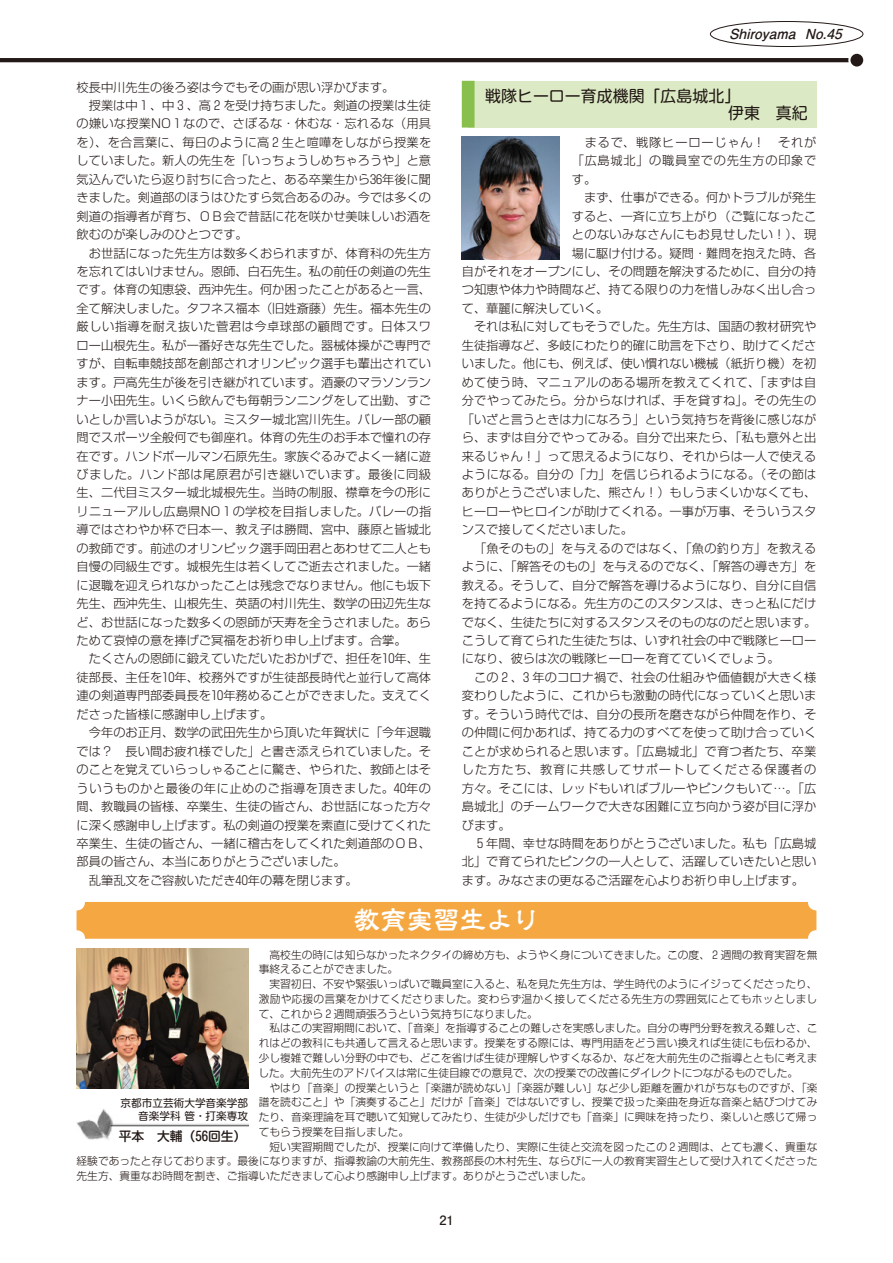
<style>
.page{position:relative;width:893px;height:1263px;background:#fff}
.page>*{position:absolute;margin:0;border:0;box-sizing:border-box;transform-origin:0 0}
.t1{font:500 26.55px "Reisho 101 Std";color:#fff}
.t2{font:15.9px/17px "Shin M Go Pr 6";color:#231916}
.t3{font:italic 700 13.8px "Futo Go B101 Pr 5";color:#231916}
.t4{font:500 12.75px "Shin M Go Pr 6";color:#231916}
.t5{font:700 12.75px "Futo Go B101 Pr 5";color:#231916}
.t6{font:300 12.15px/18.5px "Shin Go Pr 6";color:#231916}
.t7{font:300 12.15px "Shin Go Pr 6";letter-spacing:.02em;color:#231916}
.t8{font:300 12.15px "Shin Go Pr 6";letter-spacing:.08em;color:#231916}
.t9{font:300 12.15px "Shin Go Pr 6";letter-spacing:.03em;color:#231916}
.t10{font:300 12.15px "Shin Go Pr 6";letter-spacing:.065em;color:#231916}
.t11{font:300 12.15px "Shin Go Pr 6";letter-spacing:.055em;color:#231916}
.t12{font:300 10.8px "Shin Go Pr 6";color:#231916}
.t13{font:300 10.8px "Shin Go Pr 6";letter-spacing:.02em;color:#231916}
.t14{font:10.65px/12.8px "Shin M Go Pr 6";color:#231916;text-align:right}
</style>
<div class="page">
<hr style="left:0;top:58px;width:859px;height:4px;background:#231916">
<div style="left:849px;top:53px;width:15px;height:15px;background:#231916;border-radius:50%"></div>
<div style="left:848px;top:52px;width:17px;height:17px;border:2px solid #fff;border-radius:50%"></div>
<div style="left:710px;top:21px;width:153px;height:26px;border:1px solid #231916;border-radius:50%"></div>
<img style="left:77px;top:948px;width:171px;height:141px">
<div style="left:77px;top:902px;width:739px;height:37px;background:#f5a842;border-radius:9px"></div>
<div style="left:468px;top:81px;width:348px;height:47px;background:#dbeac4"></div>
<div style="left:462px;top:81px;width:13px;height:47px;background:#89bf4c"></div>
<img style="left:462px;top:136px;width:98px;height:123px">
<img style="left:77px;top:1109px;width:171px;height:31px">
<p class="t3" style="left:729px;top:23px;width:119px">Shiroyama No.45</p>
<p class="t6" style="left:77px;top:77px;width:356px">校長中川先生の後ろ姿は今でもその画が思い浮かびます。<br>　授業は中１、中３、高２を受け持ちました。剣道の授業は生徒の嫌いな授業NO １なので、さぼるな・休むな・忘れるな（用具を）、を合言葉に、毎日のように高２生と喧嘩をしながら授業をしていました。新人の先生を「いっちょうしめちゃろうや」と意気込んでいたら返り討ちに合ったと、ある卒業生から36年後に聞きました。剣道部のほうはひたすら気合あるのみ。今では多くの剣道の指導者が育ち、ＯＢ会で昔話に花を咲かせ美味しいお酒を飲むのが楽しみのひとつです。<br>　お世話になった先生方は数多くおられますが、体育科の先生方を忘れてはいけません。恩師、白石先生。私の前任の剣道の先生です。体育の知恵袋、西沖先生。何か困ったことがあると一言、全て解決しました。タフネス福本（旧姓斎藤）先生。福本先生の厳しい指導を耐え抜いた菅君は今卓球部の顧問です。日体スワロー山根先生。私が一番好きな先生でした。器械体操がご専門ですが、自転車競技部を創部されオリンピック選手も輩出されています。戸高先生が後を引き継がれています。酒豪のマラソンランナー小田先生。いくら飲んでも毎朝ランニングをして出勤、すごいとしか言いようがない。ミスター城北宮川先生。バレー部の顧問でスポーツ全般何でも御座れ。体育の先生のお手本で憧れの存在です。ハンドボールマン石原先生。家族ぐるみでよく一緒に遊びました。ハンド部は尾原君が引き継いでいます。最後に同級生、二代目ミスター城北城根先生。当時の制服、襟章を今の形にリニューアルし広島県NO １の学校を目指しました。バレーの指導ではさわやか杯で日本一、教え子は勝間、宮中、藤原と皆城北の教師です。前述のオリンピック選手岡田君とあわせて二人とも自慢の同級生です。城根先生は若くしてご逝去されました。一緒に退職を迎えられなかったことは残念でなりません。他にも坂下先生、西沖先生、山根先生、英語の村川先生、数学の田辺先生など、お世話になった数多くの恩師が天寿を全うされました。あらためて哀悼の意を捧げご冥福をお祈り申し上げます。合掌。<br>　たくさんの恩師に鍛えていただいたおかげで、担任を1 0年、生徒部長、主任を1 0年、校務外ですが生徒部長時代と並行して高体連の剣道専門部委員長を1 0年務めることができました。支えてくださった皆様に感謝申し上げます。<br>　今年のお正月、数学の武田先生から頂いた年賀状に「今年退職では？　長い間お疲れ様でした」と書き添えられていました。そのことを覚えていらっしゃることに驚き、やられた、教師とはそういうものかと最後の年に止めのご指導を頂きました。40年の間、教職員の皆様、卒業生、生徒の皆さん、お世話になった方々に深く感謝申し上げます。私の剣道の授業を素直に受けてくれた卒業生、生徒の皆さん、一緒に稽古をしてくれた剣道部のＯＢ、部員の皆さん、本当にありがとうございました。<br>　乱筆乱文をご容赦いただき40年の幕を閉じます。</p>
<h2 class="t2" style="left:728px;top:86px;width:81px;text-indent:-243px">戦隊ヒーロー育成機関「広島城北」<br>伊東　真紀</h2>
<p class="t10" style="left:572px;top:132px;width:246px">　まるで、戦隊ヒーローじゃん！　それが</p>
<p class="t11" style="left:572px;top:151px;width:246px">「広島城北」の職員室での先生方の印象で</p>
<p class="t6" style="left:572px;top:169px;width:26px">す。</p>
<p class="t6" style="left:572px;top:187px;width:246px">　まず、仕事ができる。何かトラブルが発生</p>
<p class="t6" style="left:572px;top:206px;width:246px">すると、一斉に立ち上がり（ご覧になったこ</p>
<p class="t9" style="left:572px;top:225px;width:246px">とのないみなさんにもお見せしたい！）、現</p>
<p class="t6" style="left:572px;top:243px;width:246px">場に駆け付ける。疑問・難問を抱えた時、各</p>
<p class="t6" style="left:462px;top:261px;width:356px">自がそれをオープンにし、その問題を解決するために、自分の持</p>
<p class="t6" style="left:462px;top:280px;width:356px">つ知恵や体力や時間など、持てる限りの力を惜しみなく出し合っ</p>
<p class="t6" style="left:462px;top:298px;width:148px">て、華麗に解決していく。</p>
<p class="t6" style="left:462px;top:316px;width:356px">　それは私に対してもそうでした。先生方は、国語の教材研究や</p>
<p class="t6" style="left:462px;top:335px;width:356px">生徒指導など、多岐にわたり的確に助言を下さり、助けてくださ</p>
<p class="t6" style="left:462px;top:353px;width:356px">いました。他にも、例えば、使い慣れない機械（紙折り機）を初</p>
<p class="t7" style="left:462px;top:372px;width:356px">めて使う時、マニュアルのある場所を教えてくれて、「まずは自</p>
<p class="t7" style="left:462px;top:391px;width:356px">分でやってみたら。分からなければ、手を貸すね」。その先生の</p>
<p class="t6" style="left:462px;top:409px;width:356px">「いざと言うときは力になろう」という気持ちを背後に感じなが</p>
<p class="t7" style="left:462px;top:427px;width:356px">ら、まずは自分でやってみる。自分で出来たら、「私も意外と出</p>
<p class="t6" style="left:462px;top:446px;width:356px">来るじゃん！」って思えるようになり、それからは一人で使える</p>
<p class="t7" style="left:462px;top:464px;width:356px">ようになる。自分の「力」を信じられるようになる。（その節は</p>
<p class="t6" style="left:462px;top:482px;width:356px">ありがとうございました、熊さん！）もしうまくいかなくても、</p>
<p class="t6" style="left:462px;top:501px;width:356px">ヒーローやヒロインが助けてくれる。一事が万事、そういうスタ</p>
<p class="t6" style="left:462px;top:519px;width:173px">ンスで接してくださいました。</p>
<p class="t7" style="left:462px;top:538px;width:356px">　「魚そのもの」を与えるのではなく、「魚の釣り方」を教える</p>
<p class="t6" style="left:462px;top:556px;width:356px">ように、「解答そのもの」を与えるのでなく、「解答の導き方」を</p>
<p class="t6" style="left:462px;top:575px;width:356px">教える。そうして、自分で解答を導けるようになり、自分に自信</p>
<p class="t6" style="left:462px;top:593px;width:356px">を持てるようになる。先生方のこのスタンスは、きっと私にだけ</p>
<p class="t6" style="left:462px;top:612px;width:356px">でなく、生徒たちに対するスタンスそのものなのだと思います。</p>
<p class="t6" style="left:462px;top:630px;width:356px">こうして育てられた生徒たちは、いずれ社会の中で戦隊ヒーロー</p>
<p class="t6" style="left:462px;top:648px;width:319px">になり、彼らは次の戦隊ヒーローを育てていくでしょう。</p>
<p class="t6" style="left:462px;top:667px;width:356px">　この２、３年のコロナ禍で、社会の仕組みや価値観が大きく様</p>
<p class="t6" style="left:462px;top:685px;width:356px">変わりしたように、これからも激動の時代になっていくと思いま</p>
<p class="t6" style="left:462px;top:704px;width:356px">す。そういう時代では、自分の長所を磨きながら仲間を作り、そ</p>
<p class="t6" style="left:462px;top:722px;width:356px">の仲間に何かあれば、持てる力のすべてを使って助け合っていく</p>
<p class="t7" style="left:462px;top:741px;width:356px">ことが求められると思います。「広島城北」で育つ者たち、卒業</p>
<p class="t8" style="left:462px;top:759px;width:356px">した方たち、教育に共感してサポートしてくださる保護者の</p>
<p class="t7" style="left:462px;top:778px;width:356px">方々。そこには、レッドもいればブルーやピンクもいて…。「広</p>
<p class="t6" style="left:462px;top:796px;width:356px">島城北」のチームワークで大きな困難に立ち向かう姿が目に浮か</p>
<p class="t6" style="left:462px;top:814px;width:50px">びます。</p>
<p class="t6" style="left:462px;top:833px;width:356px">　５年間、幸せな時間をありがとうございました。私も「広島城</p>
<p class="t6" style="left:462px;top:851px;width:356px">北」で育てられたピンクの一人として、活躍していきたいと思い</p>
<p class="t6" style="left:462px;top:870px;width:344px">ます。みなさまの更なるご活躍を心よりお祈り申し上げます。</p>
<h1 class="t1" style="left:353px;top:900px;width:188px">教育実習生より</h1>
<p class="t12" style="left:259px;top:946px;width:560px">　高校生の時には知らなかったネクタイの締め方も、ようやく身についてきました。この度、２週間の教育実習を無</p>
<p class="t12" style="left:259px;top:960px;width:141px">事終えることができました。</p>
<p class="t12" style="left:259px;top:975px;width:560px">　実習初日、不安や緊張いっぱいで職員室に入ると、私を見た先生方は、学生時代のようにイジってくださったり、</p>
<p class="t13" style="left:259px;top:990px;width:560px">激励や応援の言葉をかけてくださりました。変わらず温かく接してくださる先生方の雰囲気にとてもホッとしまし</p>
<p class="t12" style="left:259px;top:1005px;width:281px">て、これから２週間頑張ろうという気持ちになりました。</p>
<p class="t12" style="left:259px;top:1019px;width:560px">　私はこの実習期間において、「音楽」を指導することの難しさを実感しました。自分の専門分野を教える難しさ、こ</p>
<p class="t12" style="left:259px;top:1034px;width:560px">れはどの教科にも共通して言えると思います。授業をする際には、専門用語をどう言い換えれば生徒にも伝わるか、</p>
<p class="t12" style="left:259px;top:1049px;width:560px">少し複雑で難しい分野の中でも、どこを省けば生徒が理解しやすくなるか、などを大前先生のご指導とともに考えま</p>
<p class="t12" style="left:258px;top:1064px;width:541px">した。大前先生のアドバイスは常に生徒目線での意見で、次の授業での改善にダイレクトにつながるものでした。</p>
<p class="t12" style="left:259px;top:1078px;width:560px">　やはり「音楽」の授業というと「楽譜が読めない」「楽器が難しい」など少し距離を置かれがちなものですが、「楽</p>
<p class="t12" style="left:259px;top:1093px;width:560px">譜を読むこと」や「演奏すること」だけが「音楽」ではないですし、授業で扱った楽曲を身近な音楽と結びつけてみ</p>
<p class="t12" style="left:259px;top:1108px;width:560px">たり、音楽理論を耳で聴いて知覚してみたり、生徒が少しだけでも「音楽」に興味を持ったり、楽しいと感じて帰っ</p>
<p class="t12" style="left:259px;top:1123px;width:152px">てもらう授業を目指しました。</p>
<p class="t12" style="left:259px;top:1138px;width:560px">　短い実習期間でしたが、授業に向けて準備したり、実際に生徒と交流を図ったこの２週間は、とても濃く、貴重な</p>
<p class="t12" style="left:77px;top:1152px;width:742px">経験であったと存じております。最後になりますが、指導教諭の大前先生、教務部長の木村先生、ならびに一人の教育実習生として受け入れてくださった</p>
<p class="t12" style="left:77px;top:1167px;width:517px">先生方、貴重なお時間を割き、ご指導いただきまして心より感謝申し上げます。ありがとうございました。</p>
<p class="t14" style="left:121px;top:1096px;width:129px">京都市立芸術大学音楽学部音楽学科管・打楽専攻</p>
<p class="t4" style="left:119px;top:1126px;width:129px">平本　大輔（56回生）</p>
<p class="t5" style="left:439px;top:1210px;width:16px">21</p>
</div>
